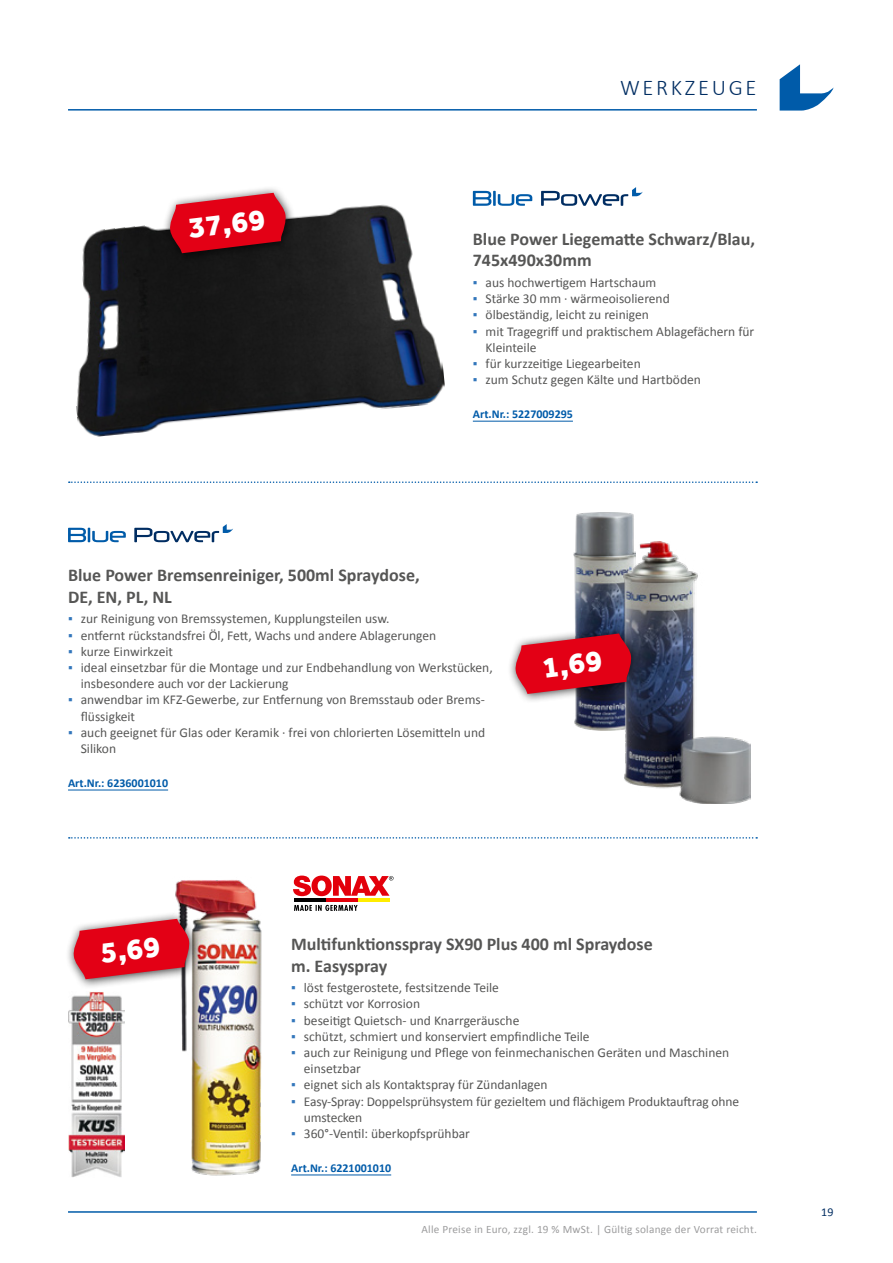
<style>
.page{position:relative;width:893px;height:1263px;background:#fff}
.page>*{position:absolute;margin:0;border:0;box-sizing:border-box;transform-origin:0 0}
.t1{font:800 30.45px "Effra";color:#fff}
.t2{font:300 22.5px "Calibri";letter-spacing:.12em;color:#002d62}
.t3{font:700 18px/21.6px "Calibri";color:#565655}
.t4{font:13.5px/16.2px "Calibri";color:#565655}
.t5{font:700 12px "Calibri";color:#005ba9}
.t6{font:12px "Calibri";color:#002d62}
.t7{font:11.25px "Calibri";letter-spacing:.02em;color:#9c9c9d}
.s1{color:#3276bb}
</style>
<div class="page">
<hr style="left:68px;top:1211px;width:689px;height:2px;background:#005ba9">
<svg style="left:780px;top:64px;width:54px;height:47px"></svg>
<hr style="left:68px;top:109px;width:689px;height:2px;background:#005ba9">
<svg style="left:541px;top:187px;width:102px;height:19px"></svg>
<svg style="left:473px;top:191px;width:59px;height:15px"></svg>
<hr style="left:473px;top:421px;width:100px;height:1px;background:#005ba9">
<img style="left:76px;top:204px;width:369px;height:233px">
<div style="left:162px;top:184px;width:134px;height:79px;background:#000;opacity:.77"></div>
<svg style="left:169px;top:193px;width:117px;height:60px;background:#c91d2d"></svg>
<svg style="left:69px;top:481px;width:688px;height:2px"></svg>
<svg style="left:134px;top:524px;width:99px;height:18px"></svg>
<svg style="left:68px;top:528px;width:58px;height:14px"></svg>
<hr style="left:68px;top:790px;width:100px;height:1px;background:#005ba9">
<img style="left:573px;top:512px;width:61px;height:218px">
<img style="left:624px;top:541px;width:127px;height:262px">
<div style="left:507px;top:625px;width:134px;height:79px;background:#000;opacity:.77"></div>
<svg style="left:515px;top:633px;width:117px;height:61px;background:#c92133"></svg>
<svg style="left:69px;top:837px;width:688px;height:2px"></svg>
<hr style="left:294px;top:899px;width:32px;height:3px;background:#000">
<hr style="left:326px;top:899px;width:32px;height:3px;background:#e3000b">
<hr style="left:358px;top:899px;width:32px;height:3px;background:#ffed00">
<svg style="left:293px;top:875px;width:100px;height:21px"></svg>
<svg style="left:294px;top:905px;width:64px;height:6px"></svg>
<hr style="left:291px;top:1174px;width:100px;height:1px;background:#005ba9">
<img style="left:175px;top:880px;width:87px;height:296px">
<div style="left:66px;top:910px;width:133px;height:79px;background:#000;opacity:.77"></div>
<svg style="left:73px;top:919px;width:117px;height:60px;background:#db2f3f"></svg>
<img style="left:68px;top:992px;width:57px;height:185px">
<h1 class="t1" style="left:186px;top:210px;width:79px;rotate:-7deg">37,69</h1>
<h2 class="t2" style="left:620px;top:73px;width:138px">WERKZEUGE</h2>
<h3 class="t3" style="left:473px;top:227px;width:284px">Blue Power Liegematte Schwarz/Blau,<br>745x490x30mm</h3>
<p class="t4" style="left:473px;top:274px;width:185px"><span class="s1">▪</span> aus hochwertigem Hartschaum</p>
<p class="t4" style="left:473px;top:290px;width:198px"><span class="s1">▪</span> Stärke 30 mm · wärmeoisolierend</p>
<p class="t4" style="left:473px;top:306px;width:178px"><span class="s1">▪</span> ölbeständig, leicht zu reinigen</p>
<p class="t4" style="left:486px;top:323px;width:270px;text-indent:-13px"><span class="s1">▪</span> mit Tragegriff und praktischem Ablagefächern für<br>Kleinteile</p>
<p class="t4" style="left:473px;top:355px;width:169px"><span class="s1">▪</span> für kurzzeitige Liegearbeiten</p>
<p class="t4" style="left:473px;top:371px;width:230px"><span class="s1">▪</span> zum Schutz gegen Kälte und Hartböden</p>
<p class="t5" style="left:473px;top:406px;width:102px">Art.Nr.: 5227009295</p>
<h3 class="t3" style="left:68px;top:564px;width:353px">Blue Power Bremsenreiniger, 500ml Spraydose,<br>DE, EN, PL, NL</h3>
<p class="t4" style="left:68px;top:610px;width:323px"><span class="s1">▪</span> zur Reinigung von Bremssystemen, Kupplungsteilen usw.</p>
<p class="t4" style="left:68px;top:627px;width:370px"><span class="s1">▪</span> entfernt rückstandsfrei Öl, Fett, Wachs und andere Ablagerungen</p>
<p class="t4" style="left:68px;top:643px;width:106px"><span class="s1">▪</span> kurze Einwirkzeit</p>
<p class="t4" style="left:81px;top:659px;width:413px;text-indent:-13px"><span class="s1">▪</span> ideal einsetzbar für die Montage und zur Endbehandlung von Werkstücken, insbesondere auch vor der Lackierung</p>
<p class="t4" style="left:81px;top:691px;width:406px;text-indent:-13px"><span class="s1">▪</span> anwendbar im KFZ-Gewerbe, zur Entfernung von Bremsstaub oder Brems&shy;flüssigkeit</p>
<p class="t4" style="left:81px;top:724px;width:406px;text-indent:-13px"><span class="s1">▪</span> auch geeignet für Glas oder Keramik · frei von chlorierten Lösemitteln und<br>Silikon</p>
<p class="t5" style="left:68px;top:774px;width:102px">Art.Nr.: 6236001010</p>
<h1 class="t1" style="left:540px;top:649px;width:62px;rotate:-7deg">1,69</h1>
<h1 class="t1" style="left:98px;top:935px;width:62px;rotate:-7deg">5,69</h1>
<h3 class="t3" style="left:291px;top:933px;width:363px">Multifunktionsspray SX90 Plus 400 ml Spraydose m. Easyspray</h3>
<p class="t4" style="left:291px;top:979px;width:209px"><span class="s1">▪</span> löst festgerostete, festsitzende Teile</p>
<p class="t4" style="left:291px;top:995px;width:130px"><span class="s1">▪</span> schützt vor Korrosion</p>
<p class="t4" style="left:291px;top:1011px;width:230px"><span class="s1">▪</span> beseitigt Quietsch- und Knarrgeräusche</p>
<p class="t4" style="left:291px;top:1028px;width:300px"><span class="s1">▪</span> schützt, schmiert und konserviert empfindliche Teile</p>
<p class="t4" style="left:304px;top:1044px;width:427px;text-indent:-13px"><span class="s1">▪</span> auch zur Reinigung und Pflege von feinmechanischen Geräten und Maschinen einsetzbar</p>
<p class="t4" style="left:291px;top:1076px;width:258px"><span class="s1">▪</span> eignet sich als Kontaktspray für Zündanlagen</p>
<p class="t4" style="left:304px;top:1092px;width:437px;text-indent:-13px"><span class="s1">▪</span> Easy-Spray: Doppelsprühsystem für gezieltem und flächigem Produktauftrag ohne umstecken</p>
<p class="t4" style="left:291px;top:1125px;width:180px"><span class="s1">▪</span> 360°-Ventil: überkopfsprühbar</p>
<p class="t5" style="left:291px;top:1159px;width:102px">Art.Nr.: 6221001010</p>
<p class="t7" style="left:421px;top:1221px;width:337px">Alle Preise in Euro, zzgl. 19 % MwSt. | Gültig solange der Vorrat reicht.</p>
<p class="t6" style="left:821px;top:1204px;width:14px">19</p>
</div>
